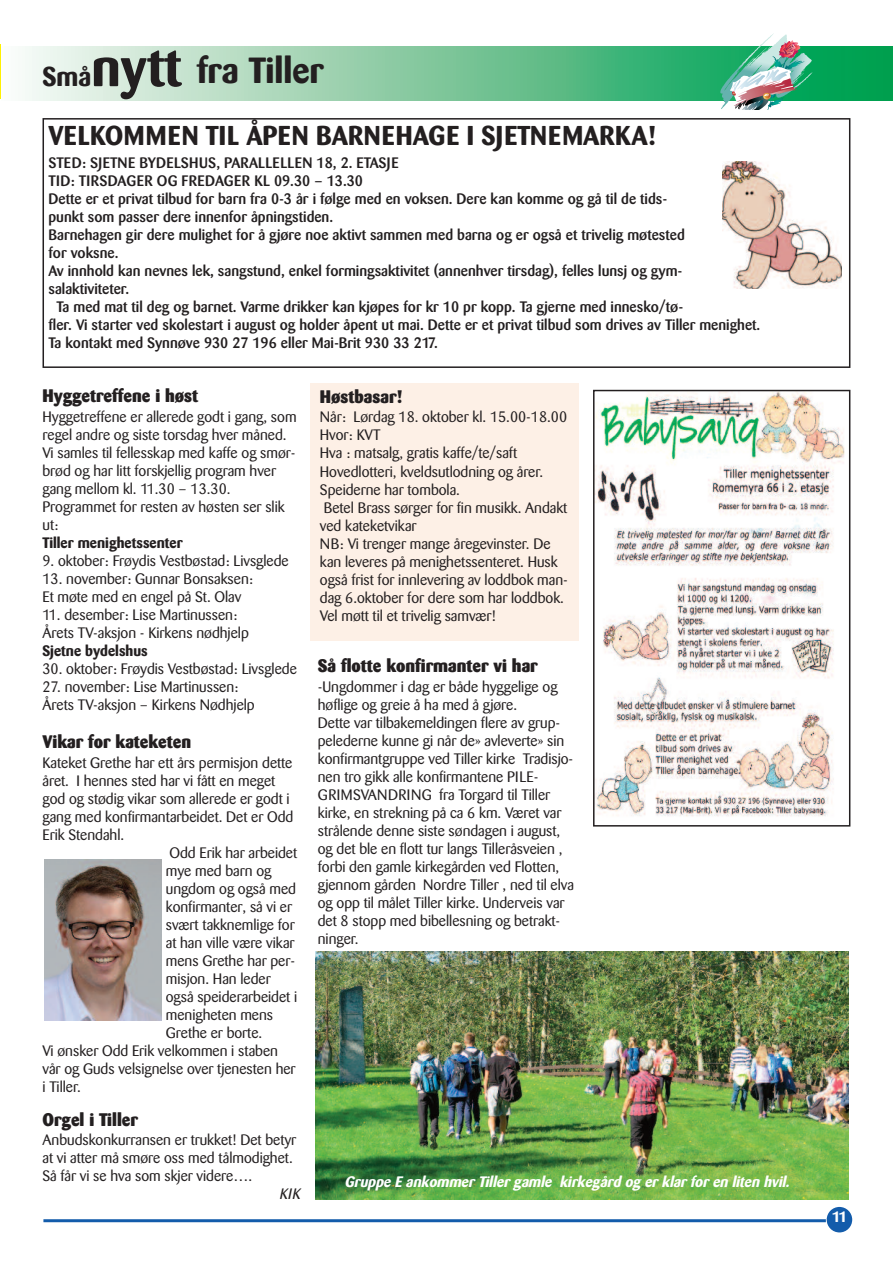
<style>
.page{position:relative;width:893px;height:1263px;background:#fff}
.page>*{position:absolute;margin:0;border:0;box-sizing:border-box;transform-origin:0 0}
.t1{font:700 36px "Barmeno";color:#231f20}
.t2{font:700 27px "Barmeno";letter-spacing:.02em;color:#231f20}
.t3{font:800 18px "Barmeno";color:#231f20}
.t4{font:15px/18px "Barmeno";color:#231f20}
.t5{font:500 15px "Barmeno";color:#231f20}
.t6{font:500 15px "Barmeno";letter-spacing:.02em;color:#231f20}
.t7{font:italic 700 15px "Barmeno";color:#fff}
.t8{font:700 15px "Barmeno";color:#231f20}
.t9{font:italic 15px "Barmeno";color:#231f20}
.t10{font:700 15px "Barmeno";color:#fff}
.s1{font-size:54px}
</style>
<div class="page">
<div style="left:827px;top:1207px;width:25px;height:25px;background:#135cab;border-radius:50%"></div>
<hr style="left:43px;top:1219px;width:783px;height:3px;background:#135cab">
<hr style="left:0;top:44px;width:1px;height:54px;background:#fff101">
<svg style="left:25px;top:46px;width:868px;height:55px;background:#7fcaa0"></svg>
<img style="left:720px;top:34px;width:92px;height:75px">
<div style="left:43px;top:118px;width:807px;height:250px;border:2px solid #231f20"></div>
<img style="left:44px;top:859px;width:117px;height:161px">
<img style="left:316px;top:952px;width:533px;height:247px">
<img style="left:723px;top:161px;width:118px;height:128px">
<img style="left:596px;top:393px;width:249px;height:424px">
<div style="left:593px;top:390px;width:257px;height:436px;border:2px solid #231f20"></div>
<div style="left:310px;top:383px;width:269px;height:257px;background:#fdf0e6"></div>
<h1 class="t1" style="left:43px;top:52px;width:283px"><sub>Små</sub><span class="s1">nytt</span> fra Tiller</h1>
<h2 class="t2" style="left:49px;top:122px;width:609px">VELKOMMEN TIL ÅPEN BARNEHAGE I SJETNEMARKA!</h2>
<p class="t6" style="left:49px;top:156px;width:351px">STED: SJETNE BYDELSHUS, PARALLELLEN 18, 2. ETASJE</p>
<p class="t6" style="left:49px;top:174px;width:316px">TID: TIRSDAGER OG FREDAGER KL 09.30 – 13.30</p>
<p class="t5" style="left:49px;top:193px;width:620px">Dette er et privat tilbud for barn fra 0-3 år i følge med en voksen. Dere kan komme og gå til de tids-</p>
<p class="t5" style="left:49px;top:211px;width:286px">punkt som passer dere innenfor åpningstiden.</p>
<p class="t5" style="left:49px;top:229px;width:638px">Barnehagen gir dere mulighet for å gjøre noe aktivt sammen med barna og er også et trivelig møtested</p>
<p class="t5" style="left:49px;top:247px;width:71px">for voksne.</p>
<p class="t5" style="left:49px;top:265px;width:635px">Av innhold kan nevnes lek, sangstund, enkel formingsaktivitet (annenhver tirsdag), felles lunsj og gym-</p>
<p class="t5" style="left:49px;top:283px;width:82px">salaktiviteter.</p>
<p class="t5" style="left:57px;top:301px;width:628px">Ta med mat til deg og barnet. Varme drikker kan kjøpes for kr 10 pr kopp. Ta gjerne med innesko/tø-</p>
<p class="t5" style="left:49px;top:319px;width:713px">fler. Vi starter ved skolestart i august og holder åpent ut mai. Dette er et privat tilbud som drives av Tiller menighet.</p>
<p class="t5" style="left:49px;top:337px;width:391px">Ta kontakt med Synnøve 930 27 196 eller Mai-Brit 930 33 217.</p>
<p class="t3" style="left:43px;top:389px;width:157px">Hyggetreffene i høst</p>
<p class="t4" style="left:43px;top:409px;width:256px">Hyggetreffene er allerede godt i gang, som regel andre og siste torsdag hver måned.<br>Vi samles til fellesskap med kaffe og smør&shy;brød og har litt forskjellig program hver gang mellom kl. 11.30 – 13.30.<br>Programmet for resten av høsten ser slik ut:</p>
<p class="t8" style="left:43px;top:535px;width:142px">Tiller menighetssenter</p>
<p class="t4" style="left:43px;top:553px;width:248px">9. oktober: Frøydis Vestbøstad: Livsglede</p>
<p class="t4" style="left:43px;top:571px;width:212px">13. november: Gunnar Bonsaksen:<br>Et møte med en engel på St. Olav</p>
<p class="t4" style="left:43px;top:607px;width:208px">11. desember: Lise Martinussen:<br>Årets TV-aksjon - Kirkens nødhjelp</p>
<p class="t8" style="left:43px;top:643px;width:107px">Sjetne bydelshus</p>
<p class="t4" style="left:43px;top:661px;width:256px">30. oktober: Frøydis Vestbøstad: Livsglede</p>
<p class="t4" style="left:43px;top:679px;width:214px">27. november: Lise Martinussen:<br>Årets TV-aksjon – Kirkens Nødhjelp</p>
<p class="t3" style="left:43px;top:734px;width:150px">Vikar for kateketen</p>
<p class="t4" style="left:43px;top:755px;width:251px">Kateket Grethe har ett års permisjon dette</p>
<p class="t4" style="left:43px;top:773px;width:234px">året. I hennes sted har vi fått en meget</p>
<p class="t4" style="left:43px;top:791px;width:249px">god og stødig vikar som allerede er godt i</p>
<p class="t4" style="left:43px;top:809px;width:252px">gang med konfirmantarbeidet. Det er Odd</p>
<p class="t4" style="left:43px;top:827px;width:83px">Erik Stendahl.</p>
<p class="t4" style="left:170px;top:845px;width:129px">Odd Erik har arbeidet</p>
<p class="t4" style="left:166px;top:863px;width:107px">mye med barn og</p>
<p class="t4" style="left:166px;top:881px;width:132px">ungdom og også med</p>
<p class="t4" style="left:166px;top:899px;width:128px">konfirmanter, så vi er</p>
<p class="t4" style="left:166px;top:917px;width:130px">svært takknemlige for</p>
<p class="t4" style="left:166px;top:935px;width:130px">at han ville være vikar</p>
<p class="t4" style="left:166px;top:953px;width:131px">mens Grethe har per-</p>
<p class="t4" style="left:166px;top:971px;width:106px">misjon. Han leder</p>
<p class="t4" style="left:166px;top:989px;width:133px">også speiderarbeidet i</p>
<p class="t4" style="left:166px;top:1007px;width:109px">menigheten mens</p>
<p class="t4" style="left:166px;top:1025px;width:98px">Grethe er borte.</p>
<p class="t4" style="left:43px;top:1043px;width:237px">Vi ønsker Odd Erik velkommen i staben</p>
<p class="t4" style="left:43px;top:1061px;width:255px">vår og Guds velsignelse over tjenesten her</p>
<p class="t4" style="left:43px;top:1079px;width:40px">i Tiller.</p>
<p class="t3" style="left:43px;top:1112px;width:97px">Orgel i Tiller</p>
<p class="t4" style="left:43px;top:1132px;width:255px">Anbudskonkurransen er trukket! Det betyr at vi atter må smøre oss med tålmodighet.<br>Så får vi se hva som skjer videre….</p>
<p class="t9" style="left:279px;top:1188px;width:25px">KIK</p>
<p class="t3" style="left:320px;top:389px;width:84px">Høstbasar!</p>
<p class="t4" style="left:320px;top:409px;width:249px">Når: Lørdag 18. oktober kl. 15.00-18.00<br>Hvor: KVT<br>Hva : matsalg, gratis kaffe/te/saft Hovedlotteri, kveldsutlodning og årer.<br>Speiderne har tombola.<br>Betel Brass sørger for fin musikk. Andakt ved kateketvikar<br>NB: Vi trenger mange åregevinster. De kan leveres på menighetssenteret. Husk også frist for innlevering av loddbok man&shy;dag 6.oktober for dere som har loddbok.<br>Vel møtt til et trivelig samvær!</p>
<p class="t3" style="left:318px;top:658px;width:221px">Så flotte konfirmanter vi har</p>
<p class="t4" style="left:318px;top:679px;width:258px">-Ungdommer i dag er både hyggelige og høflige og greie å ha med å gjøre.<br>Dette var tilbakemeldingen flere av grup&shy;pelederne kunne gi når de» avleverte» sin konfirmantgruppe ved Tiller kirke Tradisjo&shy;nen tro gikk alle konfirmantene PILE-GRIMSVANDRING fra Torgard til Tiller kirke, en strekning på ca 6 km. Været var strålende denne siste søndagen i august, og det ble en flott tur langs Tilleråsveien , forbi den gamle kirkegården ved Flotten, gjennom gården Nordre Tiller , ned til elva og opp til målet Tiller kirke. Underveis var det 8 stopp med bibellesning og betrakt&shy;ninger.</p>
<p class="t7" style="left:344px;top:1174px;width:450px">Gruppe E ankommer Tiller gamle kirkegård og er klar for en liten hvil.</p>
<p class="t10" style="left:832px;top:1209px;width:16px">11</p>
</div>
